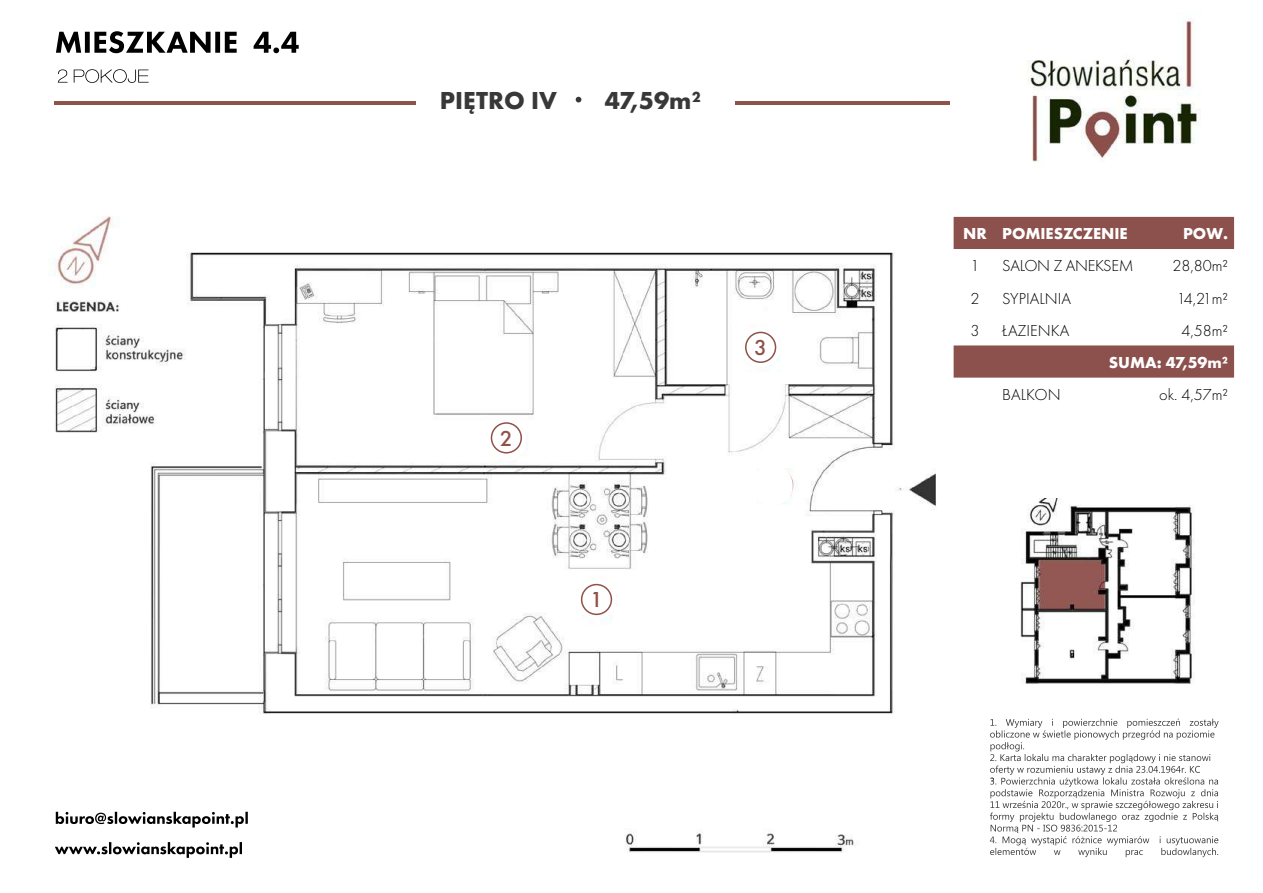
<style>
.page{position:relative;width:1263px;height:893px;background:#fff}
.page>*{position:absolute;margin:0;border:0;box-sizing:border-box;transform-origin:0 0}
.t1{font:700 25.5px "Futura PT";color:#383838}
.t2{font:500 22.5px "Futura PT";color:#905148}
.t3{font:300 16.5px "Futura PT";color:#000}
.t4{font:700 16.5px "Futura PT";color:#fff}
.t5{font:300 16.5px "Futura PT";letter-spacing:-.02em;color:#000}
</style>
<div class="page">
<img style="left:54px;top:12px;width:1165px;height:846px">
<img style="left:55px;top:101px;width:360px;height:3px">
<img style="left:736px;top:101px;width:213px;height:3px">
<div style="left:936px;top:204px;width:306px;height:293px;background:#fff"></div>
<div style="left:423px;top:57px;width:305px;height:105px;background:#fff"></div>
<div style="left:486px;top:421px;width:40px;height:40px;background:#fff;border-radius:50%"></div>
<div style="left:576px;top:579px;width:40px;height:41px;background:#fff;border-radius:50%"></div>
<div style="left:752px;top:465px;width:41px;height:41px;background:#fff;border-radius:50%"></div>
<div style="left:740px;top:327px;width:41px;height:40px;background:#fff;border-radius:50%"></div>
<svg style="left:576px;top:97px;width:5px;height:5px"></svg>
<svg style="left:954px;top:217px;width:280px;height:161px"></svg>
<div style="left:581px;top:584px;width:31px;height:31px;border:2px solid #905148;border-radius:50%"></div>
<div style="left:491px;top:422px;width:31px;height:31px;border:2px solid #905148;border-radius:50%"></div>
<div style="left:745px;top:332px;width:31px;height:31px;border:2px solid #905148;border-radius:50%"></div>
<h1 class="t1" style="left:440px;top:84px;width:118px">PIĘTRO IV</h1>
<h1 class="t1" style="left:605px;top:84px;width:98px">47,59m²</h1>
<h2 class="t2" style="left:500px;top:425px;width:14px">2</h2>
<h2 class="t2" style="left:590px;top:586px;width:14px">1</h2>
<h2 class="t2" style="left:754px;top:334px;width:14px">3</h2>
<p class="t4" style="left:963px;top:223px;width:166px">NR POMIESZCZENIE</p>
<p class="t4" style="left:1183px;top:223px;width:47px">POW.</p>
<p class="t3" style="left:970px;top:257px;width:11px">1</p>
<p class="t5" style="left:1002px;top:257px;width:133px">SALON Z ANEKSEM</p>
<p class="t3" style="left:1172px;top:257px;width:57px">28,80m²</p>
<p class="t3" style="left:970px;top:289px;width:11px">2</p>
<p class="t3" style="left:1002px;top:289px;width:71px">SYPIALNIA</p>
<p class="t3" style="left:1177px;top:289px;width:53px">14,21m²</p>
<p class="t3" style="left:970px;top:321px;width:11px">3</p>
<p class="t3" style="left:1002px;top:321px;width:69px">ŁAZIENKA</p>
<p class="t3" style="left:1181px;top:321px;width:48px">4,58m²</p>
<p class="t4" style="left:1109px;top:352px;width:121px">SUMA: 47,59m²</p>
<p class="t3" style="left:1002px;top:385px;width:60px">BALKON</p>
<p class="t3" style="left:1159px;top:385px;width:70px">ok. 4,57m²</p>
</div>
